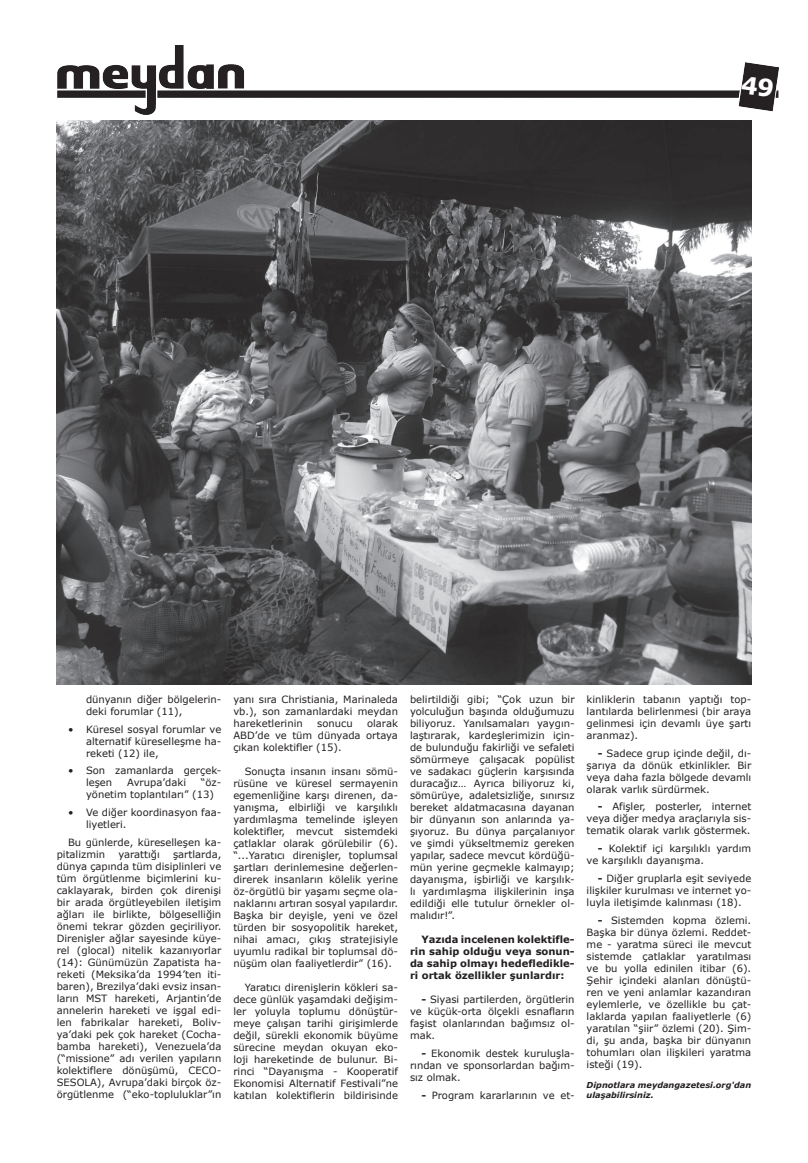
<style>
.page{position:relative;width:808px;height:1163px;background:#fff}
.page>*{position:absolute;margin:0;border:0;box-sizing:border-box;transform-origin:0 0}
.t1{font:10px/12px "Verdana";color:#231f20;text-align:justify}
.t2{font:700 10px/12px "Verdana";color:#231f20;text-align:justify}
.t3{font:italic 700 8.2px/9.9px "Verdana";color:#231f20}
.s1{font-weight:700}
</style>
<div class="page">
<img style="left:57px;top:45px;width:722px;height:70px">
<img style="left:57px;top:121px;width:694px;height:563px">
<svg style="left:741px;top:76px;width:33px;height:22px"></svg>
<p class="t1" style="left:86px;top:693px;width:137px">dünyanın diğer bölgelerin&shy;deki forumlar (11),</p>
<p class="t1" style="left:86px;top:722px;width:137px;text-indent:-18px">• Küresel sosyal forumlar ve alternatif küreselleşme ha&shy;reketi (12) ile,</p>
<p class="t1" style="left:86px;top:764px;width:137px;text-indent:-18px">• Son zamanlarda gerçek&shy;leşen</p>
<p class="t1" style="left:86px;top:776px;width:137px;text-indent:115px">“öz&shy;yönetim toplantıları” (13)</p>
<p class="t1" style="left:86px;top:806px;width:137px;text-indent:-18px">• Ve diğer koordinasyon faa&shy;liyetleri.</p>
<p class="t1" style="left:57px;top:835px;width:166px;text-indent:11px">Bu günlerde, küreselleşen ka&shy;pitalizmin</p>
<p class="t1" style="left:127px;top:776px;width:60px">Avrupa’daki</p>
<p class="t1" style="left:118px;top:847px;width:43px">yarattığı</p>
<p class="t1" style="left:57px;top:847px;width:166px;text-indent:116px">şartlarda, dünya çapında tüm disiplinleri ve tüm örgütlenme biçimlerini ku&shy;caklayarak, birden çok direnişi bir arada örgütleyebilen iletişim ağları ile birlikte, bölgeselliğin önemi tekrar gözden geçiriliyor.<br>Direnişler ağlar sayesinde küye&shy;rel (glocal) nitelik kazanıyorlar (14): Günümüzün Zapatista ha&shy;reketi (Meksika’da 1994’ten iti&shy;baren), Brezilya’daki evsiz insan&shy;ların MST hareketi, Arjantin’de annelerin hareketi ve işgal edi&shy;len fabrikalar hareketi, Boliv&shy;ya’daki pek çok hareket (Cocha&shy;bamba hareketi), Venezuela’da (“missione” adı verilen yapıların kolektiflere dönüşümü, CECO-SESOLA), Avrupa’daki birçok öz&shy;örgütlenme (“eko-topluluklar”ın</p>
<p class="t1" style="left:233px;top:693px;width:166px">yanı sıra Christiania, Marinaleda vb.), son zamanlardaki meydan hareketlerinin</p>
<p class="t1" style="left:233px;top:717px;width:166px;text-indent:134px">olarak ABD’de ve tüm dünyada ortaya çıkan kolektifler (15).</p>
<p class="t1" style="left:233px;top:765px;width:166px;text-indent:11px">Sonuçta insanın insanı sömü&shy;rüsüne ve küresel sermayenin egemenliğine karşı direnen, da&shy;yanışma, elbirliği ve karşılıklı yardımlaşma temelinde işleyen kolektifler, mevcut sistemdeki çatlaklar olarak görülebilir (6). “...Yaratıcı direnişler, toplumsal şartları derinlemesine değerlen&shy;direrek insanların kölelik yerine öz-örgütlü bir yaşamı seçme ola&shy;naklarını artıran sosyal yapılardır.<br>Başka bir deyişle, yeni ve özel türden bir sosyopolitik hareket, nihai amacı, çıkış stratejisiyle uyumlu radikal bir toplumsal dö&shy;nüşüm olan faaliyetlerdir” (16).</p>
<p class="t1" style="left:233px;top:981px;width:166px;text-indent:11px">Yaratıcı direnişlerin kökleri sa&shy;dece günlük yaşamdaki değişim&shy;ler yoluyla toplumu dönüştür&shy;meye çalışan tarihi girişimlerde değil, sürekli ekonomik büyüme sürecine meydan okuyan eko&shy;loji hareketinde de bulunur. Bi&shy;rinci “Dayanışma - Kooperatif Ekonomisi Alternatif Festivali”ne katılan kolektiflerin bildirisinde</p>
<p class="t1" style="left:317px;top:717px;width:37px">sonucu</p>
<p class="t1" style="left:410px;top:693px;width:166px">belirtildiği gibi; “Çok uzun bir yolculuğun başında olduğumuzu biliyoruz. Yanılsamaları yaygın&shy;laştırarak, kardeşlerimizin için&shy;de bulunduğu fakirliği ve sefaleti sömürmeye çalışacak popülist ve sadakacı güçlerin karşısında duracağız… Ayrıca biliyoruz ki, sömürüye, adaletsizliğe, sınırsız bereket aldatmacasına dayanan bir dünyanın son anlarında ya&shy;şıyoruz. Bu dünya parçalanıyor ve şimdi yükseltmemiz gereken yapılar, sadece mevcut kördüğü&shy;mün yerine geçmekle kalmayıp; dayanışma, işbirliği ve karşılık&shy;lı yardımlaşma ilişkilerinin inşa edildiği elle tutulur örnekler ol&shy;malıdır!”.</p>
<p class="t2" style="left:410px;top:933px;width:166px;text-indent:11px">Yazıda incelenen kolektifle&shy;rin sahip olduğu veya sonun&shy;da sahip olmayı hedefledikle&shy;ri ortak özellikler şunlardır:</p>
<p class="t1" style="left:410px;top:993px;width:166px;text-indent:11px"><span class="s1">-</span> Siyasi partilerden, örgütlerin ve küçük-orta ölçekli esnafların faşist olanlarından bağımsız ol&shy;mak.</p>
<p class="t1" style="left:410px;top:1046px;width:166px;text-indent:11px"><span class="s1">-</span> Ekonomik destek kuruluşla&shy;rından ve sponsorlardan bağım&shy;sız olmak.</p>
<p class="t1" style="left:421px;top:1088px;width:155px"><span class="s1">-</span> Program kararlarının ve et-</p>
<p class="t1" style="left:587px;top:693px;width:166px">kinliklerin tabanın yaptığı top&shy;lantılarda belirlenmesi (bir araya gelinmesi için devamlı üye şartı aranmaz).</p>
<p class="t1" style="left:587px;top:746px;width:166px;text-indent:11px"><span class="s1">-</span> Sadece grup içinde değil, dı&shy;şarıya da dönük etkinlikler. Bir veya daha fazla bölgede devamlı olarak varlık sürdürmek.</p>
<p class="t1" style="left:587px;top:800px;width:166px;text-indent:11px"><span class="s1">-</span> Afişler, posterler, internet veya diğer medya araçlarıyla sis&shy;tematik olarak varlık göstermek.</p>
<p class="t1" style="left:587px;top:842px;width:166px;text-indent:11px"><span class="s1">-</span> Kolektif içi karşılıklı yardım ve karşılıklı dayanışma.</p>
<p class="t1" style="left:587px;top:871px;width:166px;text-indent:11px"><span class="s1">-</span> Diğer gruplarla eşit seviyede ilişkiler kurulması ve internet yo&shy;luyla iletişimde kalınması (18).</p>
<p class="t1" style="left:587px;top:913px;width:166px;text-indent:11px"><span class="s1">-</span> Sistemden kopma özlemi.<br>Başka bir dünya özlemi. Reddet&shy;me - yaratma süreci ile mevcut sistemde çatlaklar yaratılması ve bu yolla edinilen itibar (6).<br>Şehir içindeki alanları dönüştü&shy;ren ve yeni anlamlar kazandıran eylemlerle, ve özellikle bu çat&shy;laklarda yapılan faaliyetlerle (6) yaratılan “şiir” özlemi (20). Şim&shy;di, şu anda, başka bir dünyanın tohumları olan ilişkileri yaratma isteği (19).</p>
<p class="t3" style="left:587px;top:1079px;width:166px">Dipnotlara meydangazetesi.org'dan ulaşabilirsiniz.</p>
</div>
